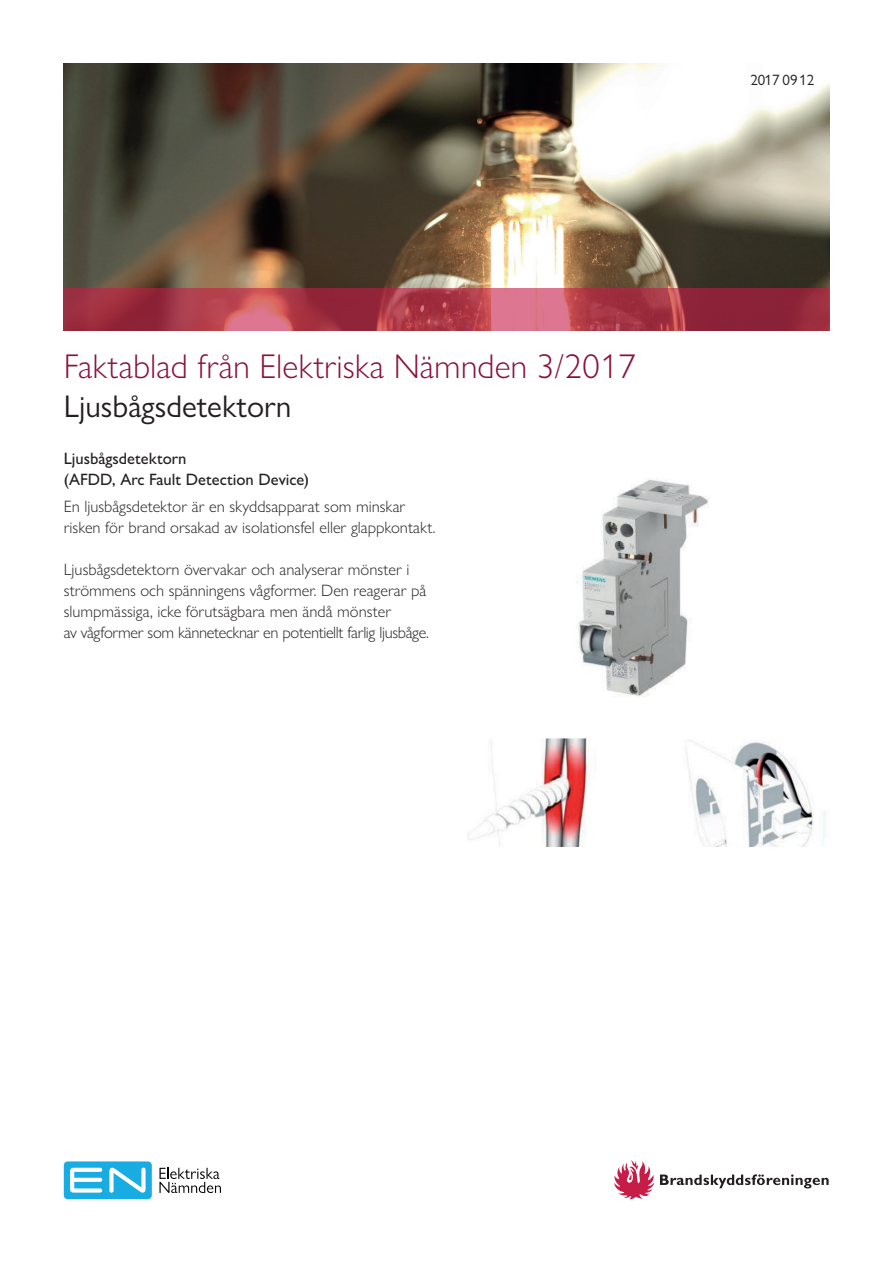
<style>
.page{position:relative;width:893px;height:1263px;background:#fff}
.page>*{position:absolute;margin:0;border:0;box-sizing:border-box;transform-origin:0 0}
.t1{font:300 34.5px "Gill Sans Nova";color:#89123d}
.t2{font:31.5px "Gill Sans Nova";color:#231f20}
.t3{font:300 16.5px/21px "Gill Sans Nova";color:#231f20}
.t4{font:500 16.5px/21px "Gill Sans Nova";color:#231f20}
.t5{font:15px "Gill Sans Nova";color:#231f20}
</style>
<div class="page">
<svg style="left:660px;top:1174px;width:169px;height:14px"></svg>
<svg style="left:614px;top:1160px;width:40px;height:39px"></svg>
<div style="left:64px;top:1161px;width:88px;height:38px;background:#18ace3;border-radius:4px"></div>
<svg style="left:70px;top:1167px;width:76px;height:26px"></svg>
<svg style="left:159px;top:1168px;width:62px;height:25px"></svg>
<img style="left:64px;top:64px;width:765px;height:224px">
<svg style="left:64px;top:288px;width:765px;height:43px;background:#a93b4c"></svg>
<img style="left:576px;top:479px;width:133px;height:218px">
<img style="left:467px;top:738px;width:129px;height:108px">
<img style="left:686px;top:740px;width:140px;height:106px">
<h1 class="t1" style="left:64px;top:345px;width:573px">Faktablad från Elektriska Nämnden 3/2017</h1>
<h2 class="t2" style="left:64px;top:387px;width:229px">Ljusbågsdetektorn</h2>
<p class="t4" style="left:64px;top:448px;width:247px">Ljusbågsdetektorn<br>(AFDD, Arc Fault Detection Device)</p>
<p class="t3" style="left:64px;top:496px;width:373px">En ljusbågsdetektor är en skyddsapparat som minskar risken för brand orsakad av isolationsfel eller glappkontakt.</p>
<p class="t3" style="left:64px;top:559px;width:366px">Ljusbågsdetektorn övervakar och analyserar mönster i strömmens och spänningens vågformer. Den reagerar på slumpmässiga, icke förutsägbara men ändå mönster<br>av vågformer som kännetecknar en potentiellt farlig ljusbåge.</p>
<p class="t5" style="left:750px;top:71px;width:65px">2017 09 12</p>
</div>
